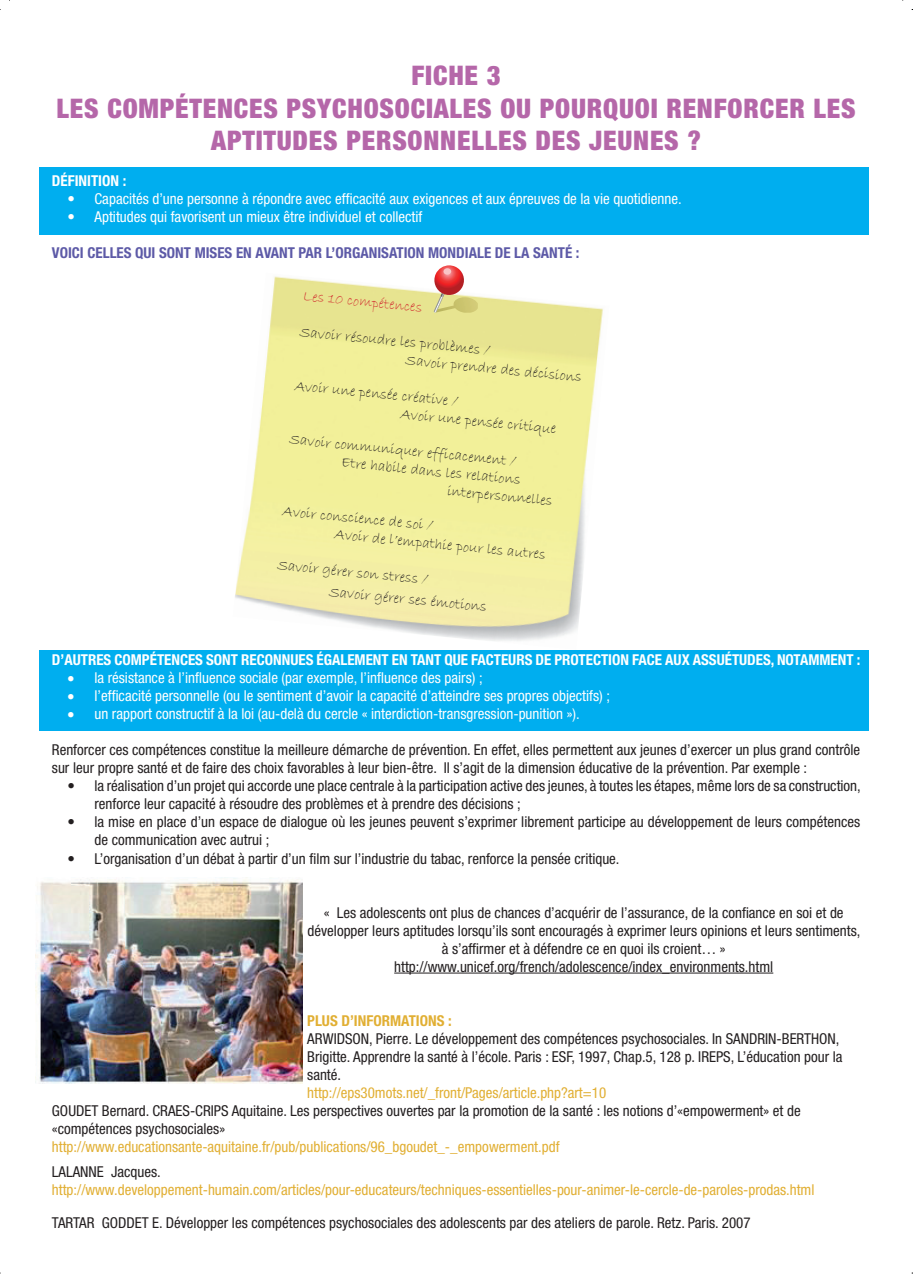
<style>
.page{position:relative;width:913px;height:1281px;background:#fff}
.page>*{position:absolute;margin:0;border:0;box-sizing:border-box;transform-origin:0 0}
.t1{font:900 condensed 27px/32.4px "Helvetica Neue";letter-spacing:.03em;color:#b567a9;text-align:center}
.t2{font:condensed 15px/18px "Helvetica Neue";color:#231f20}
.t3{font:condensed 15px "Helvetica Neue";color:#fff}
.t4{font:condensed 15px "Helvetica Neue";color:#e1af33}
.t5{font:15px/17.1px "Bradley Hand ITC";color:#231f20}
.t6{font:700 condensed 15px "Helvetica Neue";color:#fff}
.t7{font:700 condensed 15px "Helvetica Neue";color:#5d5aa7}
.t8{font:700 condensed 15px "Helvetica Neue";color:#e1af33}
.t9{font:15px "Bradley Hand ITC";color:#d1232a}
</style>
<div class="page">
<div style="left:39px;top:649px;width:829px;height:81px;background:#00aeef"></div>
<div style="left:39px;top:168px;width:829px;height:67px;background:#00aeef"></div>
<hr style="left:394px;top:972px;width:379px;height:1px;background:#231f20">
<img style="left:235px;top:276px;width:368px;height:365px">
<svg style="left:432px;top:265px;width:46px;height:48px"></svg>
<img style="left:35px;top:877px;width:268px;height:206px">
<h1 class="t1" style="left:57px;top:59px;width:800px">FICHE 3<br>LES COMPÉTENCES PSYCHOSOCIALES OU POURQUOI RENFORCER LES<br>APTITUDES PERSONNELLES DES JEUNES ?</h1>
<p class="t6" style="left:52px;top:172px;width:76px">DÉFINITION :</p>
<p class="t3" style="left:67px;top:190px;width:615px">• Capacités d’une personne à répondre avec efficacité aux exigences et aux épreuves de la vie quotidienne.</p>
<p class="t3" style="left:67px;top:208px;width:356px">• Aptitudes qui favorisent un mieux être individuel et collectif</p>
<p class="t7" style="left:52px;top:244px;width:529px">VOICI CELLES QUI SONT MISES EN AVANT PAR L’ORGANISATION MONDIALE DE LA SANTÉ :</p>
<p class="t9" style="left:304px;top:286px;width:121px;rotate:6deg">Les 10 compétences</p>
<p class="t5" style="left:408px;top:334px;width:178px;text-indent:-108px;rotate:6deg">Savoir résoudre les problèmes /<br>Savoir prendre des décisions</p>
<p class="t5" style="left:403px;top:388px;width:158px;text-indent:-108px;rotate:6deg">Avoir une pensée créative /<br>Avoir une pensée critique</p>
<p class="t5" style="left:290px;top:430px;width:229px;rotate:6deg">Savoir communiquer efficacement /</p>
<p class="t5" style="left:342px;top:453px;width:181px;rotate:6deg">Etre habile dans les relations</p>
<p class="t5" style="left:448px;top:482px;width:107px;rotate:6deg">interpersonnelles</p>
<p class="t5" style="left:337px;top:507px;width:214px;text-indent:-54px;rotate:6deg">Avoir conscience de soi /<br>Avoir de l’empathie pour les autres</p>
<p class="t5" style="left:332px;top:559px;width:160px;line-height:21.1px;text-indent:-54px;rotate:6deg">Savoir gérer son stress /<br>Savoir gérer ses émotions</p>
<p class="t6" style="left:52px;top:651px;width:810px">D’AUTRES COMPÉTENCES SONT RECONNUES ÉGALEMENT EN TANT QUE FACTEURS DE PROTECTION FACE AUX ASSUÉTUDES, NOTAMMENT :</p>
<p class="t3" style="left:67px;top:669px;width:417px">• la résistance à l’influence sociale (par exemple, l’influence des pairs) ;</p>
<p class="t3" style="left:67px;top:687px;width:544px">• l’efficacité personnelle (ou le sentiment d’avoir la capacité d’atteindre ses propres objectifs) ;</p>
<p class="t3" style="left:67px;top:705px;width:514px">• un rapport constructif à la loi (au-delà du cercle « interdiction-transgression-punition »).</p>
<p class="t2" style="left:52px;top:741px;width:810px">Renforcer ces compétences constitue la meilleure démarche de prévention. En effet, elles permettent aux jeunes d’exercer un plus grand contrôle sur leur propre santé et de faire des choix favorables à leur bien-être. Il s’agit de la dimension éducative de la prévention. Par exemple :</p>
<p class="t2" style="left:94px;top:777px;width:768px;text-indent:-27px">• la réalisation d’un projet qui accorde une place centrale à la participation active des jeunes, à toutes les étapes, même lors de sa construction, renforce leur capacité à résoudre des problèmes et à prendre des décisions ;</p>
<p class="t2" style="left:94px;top:813px;width:767px;text-indent:-27px">• la mise en place d’un espace de dialogue où les jeunes peuvent s’exprimer librement participe au développement de leurs compétences de communication avec autrui ;</p>
<p class="t2" style="left:67px;top:849px;width:553px">• L’organisation d’un débat à partir d’un film sur l’industrie du tabac, renforce la pensée critique.</p>
<p class="t2" style="left:308px;top:903px;width:554px;text-align:center">« Les adolescents ont plus de chances d’acquérir de l’assurance, de la confiance en soi et de développer leurs aptitudes lorsqu’ils sont encouragés à exprimer leurs opinions et leurs sentiments, à s’affirmer et à défendre ce en quoi ils croient… » http://www.unicef.org/french/adolescence/index_environments.html</p>
<p class="t8" style="left:307px;top:1011px;width:146px">PLUS D’INFORMATIONS :</p>
<p class="t2" style="left:307px;top:1029px;width:537px">ARWIDSON, Pierre. Le développement des compétences psychosociales. In SANDRIN-BERTHON,<br>Brigitte. Apprendre la santé à l’école. Paris : ESF, 1997, Chap.5, 128 p. IREPS, L’éducation pour la santé.</p>
<p class="t4" style="left:307px;top:1083px;width:300px">http://eps30mots.net/_front/Pages/article.php?art=10</p>
<p class="t2" style="left:52px;top:1101px;width:750px">GOUDET Bernard. CRAES-CRIPS Aquitaine. Les perspectives ouvertes par la promotion de la santé : les notions d’«empowerment» et de «compétences psychosociales»</p>
<p class="t4" style="left:52px;top:1137px;width:509px">http://www.educationsante-aquitaine.fr/pub/publications/96_bgoudet_-_empowerment.pdf</p>
<p class="t2" style="left:52px;top:1162px;width:110px">LALANNE Jacques.</p>
<p class="t4" style="left:52px;top:1181px;width:764px">http://www.developpement-humain.com/articles/pour-educateurs/techniques-essentielles-pour-animer-le-cercle-de-paroles-prodas.html</p>
<p class="t2" style="left:52px;top:1213px;width:700px">TARTAR GODDET E. Développer les compétences psychosociales des adolescents par des ateliers de parole. Retz. Paris. 2007</p>
</div>
